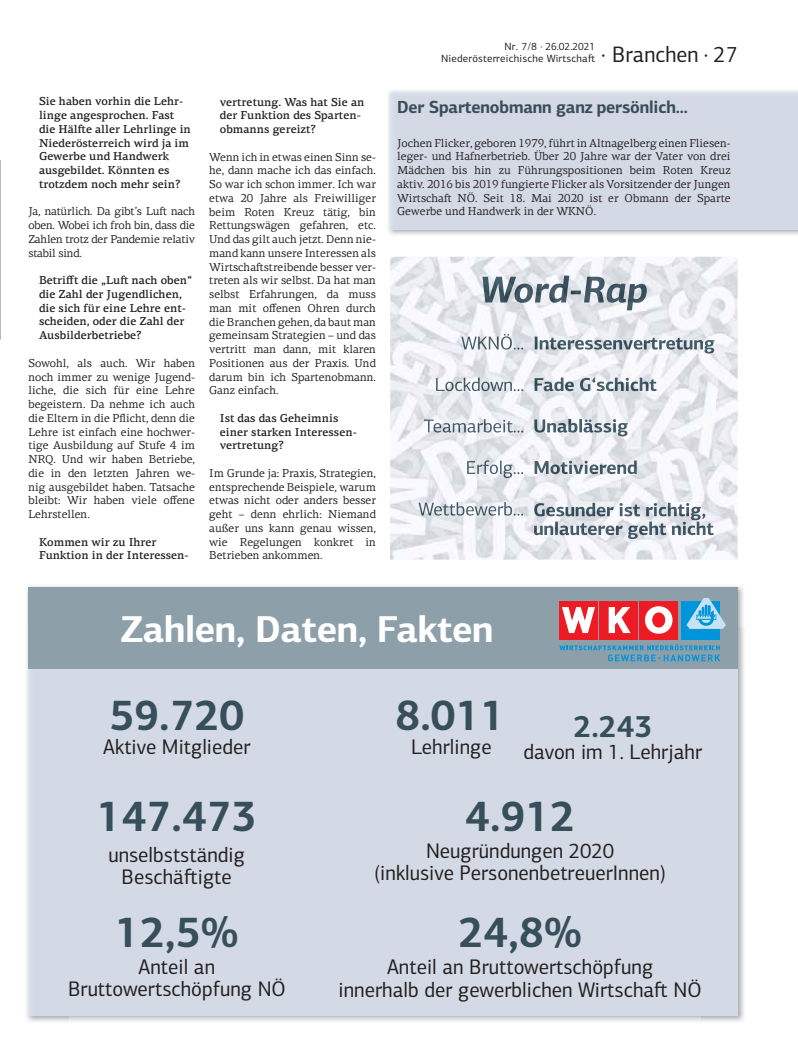
<style>
.page{position:relative;width:798px;height:1063px;background:#fff}
.page>*{position:absolute;margin:0;border:0;box-sizing:border-box;transform-origin:0 0}
.t1{font:700 43.75px "PF Centro Sans Pro";color:#374f5a;scale:.96 1}
.t2{font:700 37.5px "PF Centro Sans Pro";letter-spacing:-.01em;color:#fff}
.t3{font:700 31.25px "PF Centro Sans Pro";color:#374f5a;scale:.96 1}
.t4{font:22.5px "PF Centro Sans Pro";color:#231f20;scale:.96 1}
.t5{font:21.25px/22.5px "PF Centro Sans Pro";color:#231f20;text-align:center;scale:.96 1}
.t6{font:700 17.5px "PF Centro Sans Pro";letter-spacing:-.01em;color:#374e5a;scale:.96 1}
.t7{font:11.5px/13.8px "PF Centro Serif Pro";color:#231f20;text-align:justify}
.t8{font:500 11.5px/13.8px "PF Centro Serif Pro";color:#231f20}
.t9{font:10.62px/11.9px "PF Centro Sans Pro";color:#231f20;text-align:right}
</style>
<div class="page">
<img style="left:388px;top:90px;width:409px;height:145px">
<div style="left:390px;top:92px;width:407px;height:137px;background:#d4dae5"></div>
<img style="left:26px;top:586px;width:718px;height:42px">
<img style="left:26px;top:628px;width:44px;height:394px">
<img style="left:700px;top:628px;width:44px;height:394px">
<div style="left:28px;top:669px;width:709px;height:347px;background:#d4dae5"></div>
<svg style="left:0;top:160px;width:1px;height:179px"></svg>
<div style="left:28px;top:587px;width:709px;height:82px;background:#8da0aa"></div>
<div style="left:639px;top:601px;width:38px;height:38px;background:#ed1c24"></div>
<div style="left:599px;top:601px;width:38px;height:38px;background:#ed1c24"></div>
<svg style="left:608px;top:607px;width:22px;height:26px"></svg>
<div style="left:559px;top:601px;width:38px;height:38px;background:#ed1c24"></div>
<svg style="left:562px;top:607px;width:32px;height:26px"></svg>
<div style="left:681px;top:601px;width:38px;height:38px;background:#0095da"></div>
<svg style="left:645px;top:606px;width:27px;height:28px"></svg>
<div style="left:652px;top:613px;width:12px;height:14px;background:#ed1c24;border-radius:50%"></div>
<div style="left:652px;top:613px;width:12px;height:14px;border:1px solid #ed1c24;border-radius:50%"></div>
<svg style="left:686px;top:598px;width:39px;height:31px"></svg>
<svg style="left:559px;top:644px;width:161px;height:17px"></svg>
<img style="left:390px;top:257px;width:173px;height:303px">
<img style="left:563px;top:257px;width:87px;height:80px">
<img style="left:650px;top:257px;width:87px;height:259px">
<img style="left:563px;top:354px;width:87px;height:149px">
<img style="left:563px;top:516px;width:174px;height:44px">
<img style="left:482px;top:276px;width:164px;height:34px">
<img style="left:461px;top:334px;width:62px;height:16px">
<img style="left:436px;top:378px;width:87px;height:13px">
<img style="left:423px;top:419px;width:100px;height:14px">
<img style="left:467px;top:460px;width:56px;height:18px">
<img style="left:418px;top:502px;width:105px;height:14px">
<img style="left:534px;top:337px;width:180px;height:17px">
<img style="left:534px;top:337px;width:140px;height:13px">
<img style="left:534px;top:377px;width:122px;height:14px">
<img style="left:534px;top:436px;width:93px;height:1px">
<img style="left:534px;top:419px;width:93px;height:17px">
<img style="left:534px;top:461px;width:102px;height:13px">
<img style="left:534px;top:503px;width:172px;height:17px">
<img style="left:534px;top:503px;width:139px;height:13px">
<img style="left:666px;top:522px;width:47px;height:17px">
<img style="left:534px;top:522px;width:132px;height:17px">
<p class="t8" style="left:39px;top:96px;width:153px">Sie haben vorhin die Lehr&shy;linge angesprochen. Fast die Häl-e aller Lehrlinge in<br>Niederösterreich wird ja im<br>Gewerbe und Handwerk ausgebildet. Könnten es trotzdem noch mehr sein?</p>
<p class="t7" style="left:28px;top:206px;width:168px">Ja, natürlich. Da gibt’s Lu- nach oben. Wobei ich froh bin, dass die Zahlen trotz der Pandemie relativ stabil sind.</p>
<p class="t8" style="left:39px;top:275px;width:155px">Betrifft die „Lu- nach oben“ die Zahl der Jugendlichen, die sich für eine Lehre ent&shy;scheiden, oder die Zahl der<br>Ausbilderbetriebe?</p>
<p class="t7" style="left:28px;top:357px;width:168px">Sowohl, als auch. Wir haben noch immer zu wenige Jugend&shy;liche, die sich für eine Lehre begeistern. Da nehme ich auch die Eltern in die Pflicht, denn die Lehre ist einfach eine hochwer&shy;tige Ausbildung auf Stufe 4 im NRQ. Und wir haben Betriebe, die in den letzten Jahren we&shy;nig ausgebildet haben. Tatsache bleibt: Wir haben viele offene Lehrstellen.</p>
<p class="t8" style="left:39px;top:536px;width:151px">Kommen wir zu Ihrer<br>Funktion in der Interessen-</p>
<p class="t8" style="left:220px;top:96px;width:146px">vertretung. Was hat Sie an der Funktion des Sparten&shy;obmanns gereizt?</p>
<p class="t7" style="left:209px;top:151px;width:168px">Wenn ich in etwas einen Sinn se&shy;he, dann mache ich das einfach.<br>So war ich schon immer. Ich war etwa 20 Jahre als Freiwilliger beim Roten Kreuz tätig, bin Rettungswägen gefahren, etc.<br>Und das gilt auch jetzt. Denn nie&shy;mand kann unsere Interessen als Wirtscha-streibende besser ver&shy;treten als wir selbst. Da hat man selbst Erfahrungen, da muss man mit offenen Ohren durch die Branchen gehen, da baut man gemeinsam Strategien – und das vertritt man dann, mit klaren Positionen aus der Praxis. Und darum bin ich Spartenobmann.<br>Ganz einfach.</p>
<p class="t8" style="left:220px;top:412px;width:138px">Ist das das Geheimnis einer starken Interessen&shy;vertretung?</p>
<p class="t7" style="left:209px;top:467px;width:168px">Im Grunde ja: Praxis, Strategien, entsprechende Beispiele, warum etwas nicht oder anders besser geht – denn ehrlich: Niemand außer uns kann genau wissen, wie Regelungen konkret in Betrieben ankommen.</p>
<p class="t9" style="left:441px;top:42px;width:155px">Nr. 7/8 · 26.02.2021<br>Niederösterreichische Wirtscha-</p>
<h3 class="t4" style="left:601px;top:46px;width:144px">· Branchen · 27</h3>
<h3 class="t6" style="left:397px;top:100px;width:304px">Der Spartenobmann ganz persönlich...</h3>
<p class="t7" style="left:397px;top:137px;width:335px">Jochen Flicker, geboren 1979, führt in Altnagelberg einen Fliesen&shy;leger- und Hafnerbetrieb. Über 20 Jahre war der Vater von drei Mädchen bis hin zu Führungspositionen beim Roten Kreuz aktiv. 2016 bis 2019 fungierte Flicker als Vorsitzender der Jungen Wirtscha- NÖ. Seit 18. Mai 2020 ist er Obmann der Sparte Gewerbe und Handwerk in der WKNÖ.</p>
<h2 class="t2" style="left:121px;top:616px;width:374px">Zahlen, Daten, Fakten</h2>
<h1 class="t1" style="left:110px;top:698px;width:142px">59.720</h1>
<h1 class="t1" style="left:395px;top:698px;width:116px">8.011</h1>
<h3 class="t3" style="left:573px;top:714px;width:83px">2.243</h3>
<h3 class="t5" style="left:103px;top:738px;width:155px">Aktive Mitglieder</h3>
<h3 class="t5" style="left:411px;top:738px;width:86px">Lehrlinge</h3>
<h3 class="t5" style="left:523px;top:743px;width:188px">davon im 1. Lehrjahr</h3>
<h1 class="t1" style="left:97px;top:800px;width:167px">147.473</h1>
<h3 class="t5" style="left:108px;top:846px;width:144px">unselbstständig<br>Beschä-igte</h3>
<h1 class="t1" style="left:465px;top:800px;width:116px">4.912</h1>
<h3 class="t5" style="left:374px;top:842px;width:305px">Neugründungen 2020<br>(inklusive PersonenbetreuerInnen)</h3>
<h1 class="t1" style="left:115px;top:916px;width:130px">12,5%</h1>
<h1 class="t1" style="left:458px;top:916px;width:130px">24,8%</h1>
<h3 class="t5" style="left:68px;top:958px;width:228px">Anteil an<br>Bruttowertschöpfung NÖ</h3>
<h3 class="t5" style="left:338px;top:958px;width:379px">Anteil an Bruttowertschöpfung<br>innerhalb der gewerblichen Wirtscha- NÖ</h3>
</div>
